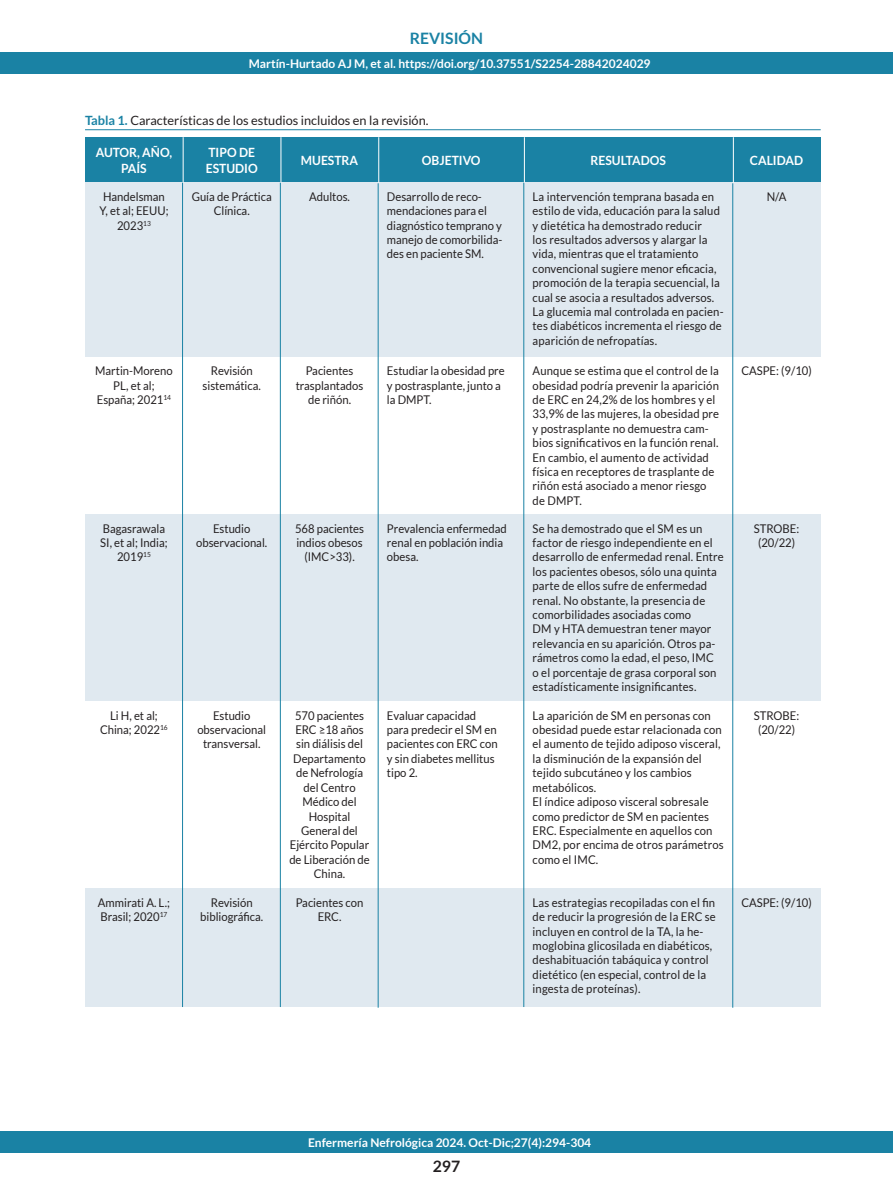
<style>
.page{position:relative;width:893px;height:1191px;background:#fff}
.page>*{position:absolute;margin:0;border:0;box-sizing:border-box;transform-origin:0 0}
.t1{font:700 15.75px "Lato";color:#1a82a4}
.t2{font:700 15.75px "Lato";color:#231f20}
.t3{font:700 12.75px/15.3px "Lato";color:#fff;text-align:center;scale:.95 1}
.t4{font:12.75px "Lato";color:#231f20}
.t5{font:12px/14.4px "Lato";letter-spacing:.01em;color:#231f20;text-align:center;scale:.94 1}
.t6{font:700 12px "Lato";color:#fff}
.s1{font-weight:700;color:#1a82a4}
</style>
<div class="page">
<div style="left:0;top:52px;width:893px;height:21px;background:#1a82a4"></div>
<div style="left:0;top:1131px;width:893px;height:21px;background:#1a82a4"></div>
<div style="left:85px;top:137px;width:98px;height:46px;background:#1a82a4"></div>
<div style="left:183px;top:137px;width:98px;height:46px;background:#1a82a4"></div>
<div style="left:281px;top:137px;width:97px;height:46px;background:#1a82a4"></div>
<div style="left:378px;top:137px;width:146px;height:46px;background:#1a82a4"></div>
<div style="left:524px;top:137px;width:208px;height:46px;background:#1a82a4"></div>
<div style="left:732px;top:137px;width:89px;height:46px;background:#1a82a4"></div>
<div style="left:85px;top:183px;width:98px;height:174px;background:#e0e9f0"></div>
<div style="left:183px;top:183px;width:98px;height:174px;background:#e0e9f0"></div>
<div style="left:281px;top:183px;width:97px;height:174px;background:#e0e9f0"></div>
<div style="left:378px;top:183px;width:146px;height:174px;background:#e0e9f0"></div>
<div style="left:524px;top:183px;width:208px;height:174px;background:#e0e9f0"></div>
<div style="left:732px;top:183px;width:89px;height:174px;background:#e0e9f0"></div>
<div style="left:85px;top:514px;width:98px;height:187px;background:#e0e9f0"></div>
<div style="left:183px;top:514px;width:98px;height:187px;background:#e0e9f0"></div>
<div style="left:281px;top:514px;width:97px;height:187px;background:#e0e9f0"></div>
<div style="left:378px;top:514px;width:146px;height:187px;background:#e0e9f0"></div>
<div style="left:524px;top:514px;width:208px;height:187px;background:#e0e9f0"></div>
<div style="left:732px;top:514px;width:89px;height:187px;background:#e0e9f0"></div>
<div style="left:85px;top:888px;width:98px;height:119px;background:#e0e9f0"></div>
<div style="left:183px;top:888px;width:98px;height:119px;background:#e0e9f0"></div>
<div style="left:281px;top:888px;width:97px;height:119px;background:#e0e9f0"></div>
<div style="left:378px;top:888px;width:146px;height:119px;background:#e0e9f0"></div>
<div style="left:524px;top:888px;width:208px;height:119px;background:#e0e9f0"></div>
<div style="left:732px;top:888px;width:89px;height:119px;background:#e0e9f0"></div>
<hr style="left:85px;top:129px;width:736px;height:1px;background:#1a82a4">
<hr style="left:182px;top:183px;width:1px;height:824px;background:#1a82a4">
<hr style="left:280px;top:183px;width:1px;height:824px;background:#1a82a4">
<hr style="left:378px;top:183px;width:1px;height:824px;background:#1a82a4">
<hr style="left:523px;top:183px;width:1px;height:824px;background:#1a82a4">
<hr style="left:732px;top:183px;width:1px;height:824px;background:#1a82a4">
<hr style="left:183px;top:137px;width:1px;height:45px;background:#fff">
<hr style="left:281px;top:137px;width:1px;height:45px;background:#fff">
<hr style="left:378px;top:137px;width:1px;height:46px;background:#fff">
<hr style="left:524px;top:137px;width:1px;height:45px;background:#fff">
<hr style="left:733px;top:137px;width:1px;height:46px;background:#fff">
<p class="t1" style="left:410px;top:29px;width:75px">REVISIÓN</p>
<p class="t6" style="left:249px;top:56px;width:403px">Martín-Hurtado AJ M, et al. https://doi.org/10.37551/S2254-28842024029</p>
<p class="t4" style="left:85px;top:113px;width:345px"><span class="s1">Tabla 1.</span> Características de los estudios incluidos en la revisión.</p>
<p class="t3" style="left:96px;top:145px;width:82px">AUTOR, AÑO,<br>PAÍS</p>
<p class="t3" style="left:206px;top:145px;width:56px;text-align:left">TIPO DE<br>ESTUDIO</p>
<p class="t3" style="left:301px;top:152px;width:62px">MUESTRA</p>
<p class="t3" style="left:422px;top:152px;width:63px">OBJETIVO</p>
<p class="t3" style="left:590px;top:152px;width:81px">RESULTADOS</p>
<p class="t3" style="left:750px;top:152px;width:57px">CALIDAD</p>
<p class="t5" style="left:99px;top:189px;width:75px">Handelsman<br>Y, et al; EEUU;<br>2023<sup>13</sup></p>
<p class="t5" style="left:192px;top:189px;width:87px">Guía de Práctica<br>Clínica.</p>
<p class="t5" style="left:309px;top:189px;width:45px">Adultos.</p>
<p class="t5" style="left:387px;top:189px;width:124px;text-align:left">Desarrollo de reco&shy;mendaciones para el diagnóstico temprano y manejo de comorbilida&shy;des en paciente SM.</p>
<p class="t5" style="left:533px;top:189px;width:205px;text-align:left">La intervención temprana basada en estilo de vida, educación para la salud y dietética ha demostrado reducir<br>los resultados adversos y alargar la vida, mientras que el tratamiento convencional sugiere menor eficacia, promoción de la terapia secuencial, la cual se asocia a resultados adversos.<br>La glucemia mal controlada en pacien&shy;tes diabéticos incrementa el riesgo de aparición de nefropatías.</p>
<p class="t5" style="left:767px;top:189px;width:22px">N/A</p>
<p class="t5" style="left:95px;top:363px;width:84px">Martin-Moreno<br>PL, et al;</p>
<p class="t5" style="left:97px;top:392px;width:80px">España; 2021<sup>14</sup></p>
<p class="t5" style="left:741px;top:363px;width:76px">CASPE: (9/10)</p>
<p class="t5" style="left:203px;top:363px;width:63px">Revisión sistemática.</p>
<p class="t5" style="left:296px;top:363px;width:73px">Pacientes trasplantados de riñón.</p>
<p class="t5" style="left:387px;top:363px;width:127px;text-align:left">Estudiar la obesidad pre y postrasplante, junto a la DMPT.</p>
<p class="t5" style="left:533px;top:363px;width:200px;text-align:left">Aunque se estima que el control de la obesidad podría prevenir la aparición de ERC en 24,2% de los hombres y el 33,9% de las mujeres, la obesidad pre y postrasplante no demuestra cam&shy;bios significativos en la función renal.</p>
<p class="t5" style="left:533px;top:450px;width:195px;text-align:left">En cambio, el aumento de actividad física en receptores de trasplante de riñón está asociado a menor riesgo de DMPT.</p>
<p class="t5" style="left:100px;top:521px;width:73px">Bagasrawala<br>SI, et al; India;<br>2019<sup>15</sup></p>
<p class="t5" style="left:196px;top:521px;width:77px">Estudio observacional.</p>
<p class="t5" style="left:295px;top:521px;width:75px">568 pacientes indios obesos (IMC&gt;33).</p>
<p class="t5" style="left:387px;top:521px;width:129px;text-align:left">Prevalencia enfermedad renal en población india obesa.</p>
<p class="t5" style="left:533px;top:521px;width:205px;text-align:left">Se ha demostrado que el SM es un factor de riesgo independiente en el desarrollo de enfermedad renal. Entre los pacientes obesos, sólo una quinta parte de ellos sufre de enfermedad renal. No obstante, la presencia de comorbilidades asociadas como<br>DM y HTA demuestran tener mayor relevancia en su aparición. Otros pa&shy;rámetros como la edad, el peso, IMC<br>o el porcentaje de grasa corporal son estadísticamente insignificantes.</p>
<p class="t5" style="left:754px;top:521px;width:50px">STROBE: (20/22)</p>
<p class="t5" style="left:100px;top:708px;width:74px">Li H, et al;<br>China; 2022<sup>16</sup></p>
<p class="t5" style="left:197px;top:708px;width:75px">Estudio observacional transversal.</p>
<p class="t5" style="left:289px;top:708px;width:87px">570 pacientes<br>ERC ≥18 años sin diálisis del<br>Departamento de Nefrología del Centro<br>Médico del<br>Hospital<br>General del<br>Ejército Popular de Liberación de<br>China.</p>
<p class="t5" style="left:387px;top:708px;width:119px;text-align:left">Evaluar capacidad para predecir el SM en pacientes con ERC con y sin diabetes mellitus tipo 2.</p>
<p class="t5" style="left:533px;top:708px;width:203px;text-align:left">La aparición de SM en personas con obesidad puede estar relacionada con el aumento de tejido adiposo visceral, la disminución de la expansión del tejido subcutáneo y los cambios metabólicos.</p>
<p class="t5" style="left:754px;top:708px;width:50px">STROBE: (20/22)</p>
<p class="t5" style="left:533px;top:794px;width:205px;text-align:left">El índice adiposo visceral sobresale como predictor de SM en pacientes<br>ERC. Especialmente en aquellos con<br>DM2, por encima de otros parámetros como el IMC.</p>
<p class="t5" style="left:98px;top:895px;width:78px;text-align:left">Ammirati A. L.;<br>Brasil; 2020<sup>17</sup></p>
<p class="t5" style="left:200px;top:895px;width:69px">Revisión bibliográfica.</p>
<p class="t5" style="left:296px;top:895px;width:73px">Pacientes con<br>ERC.</p>
<p class="t5" style="left:533px;top:895px;width:196px;text-align:left">Las estrategias recopiladas con el fin de reducir la progresión de la ERC se incluyen en control de la TA, la he&shy;moglobina glicosilada en diabéticos, deshabituación tabáquica y control dietético (en especial, control de la ingesta de proteínas).</p>
<p class="t5" style="left:741px;top:895px;width:76px">CASPE: (9/10)</p>
<p class="t6" style="left:308px;top:1135px;width:285px">Enfermería Nefrológica 2024. Oct-Dic;27(4):294-304</p>
<p class="t2" style="left:433px;top:1157px;width:29px">297</p>
</div>
